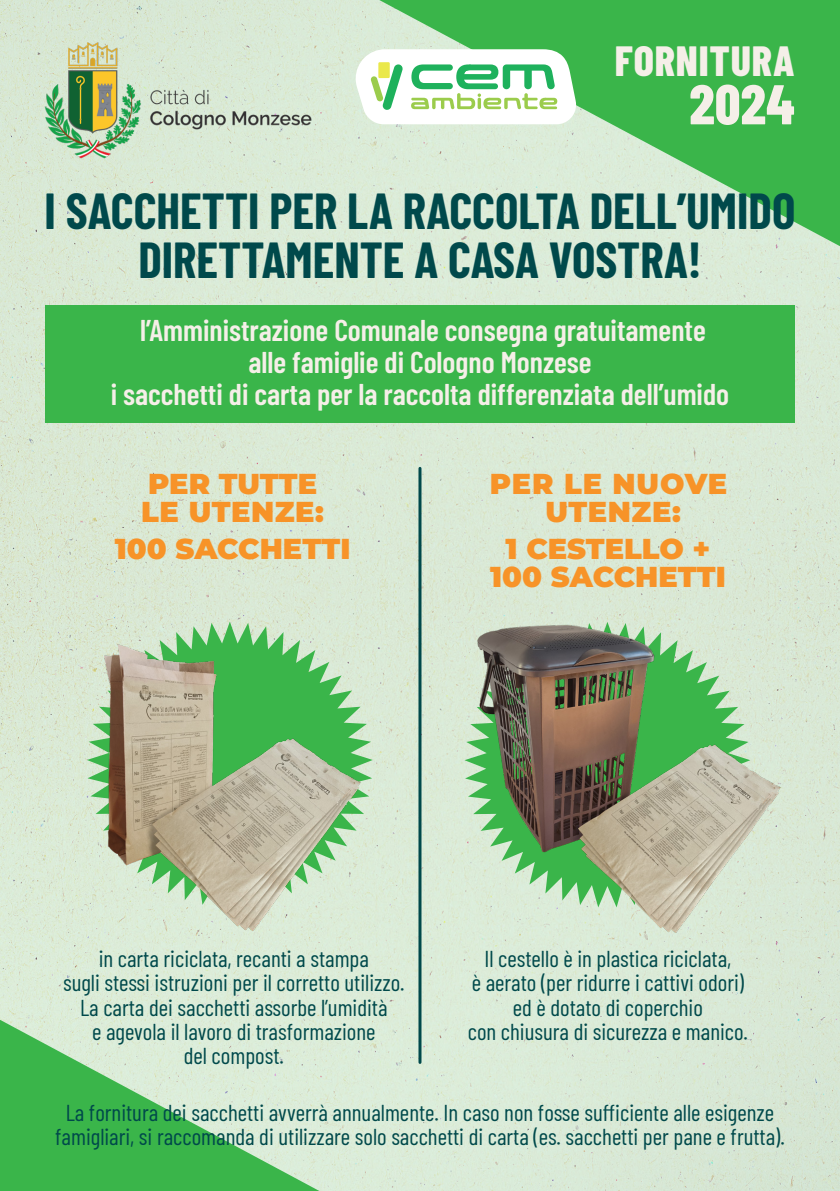
<style>
.page{position:relative;width:840px;height:1191px;background:#fff}
.page>*{position:absolute;margin:0;border:0;box-sizing:border-box;transform-origin:0 0}
.t1{font:800 55.8px "Barlow Condensed";color:#f5efe8}
.t2{font:700 49.4px "Barlow Condensed";color:#00494b}
.t3{font:800 42.2px "Barlow Condensed";letter-spacing:.02em;color:#f5efe8}
.t4{font:600 30px "Barlow Condensed";color:#f5efe8}
.t5{font:900 28.8px "Montserrat";color:#f79328}
.t6{font:900 28.8px "Montserrat";letter-spacing:.03em;color:#f79328}
.t7{font:900 28.8px "Montserrat";letter-spacing:.02em;color:#f79328}
.t8{font:23px/24px "Barlow Condensed";color:#00494b;text-align:center}
</style>
<div class="page">
<div style="left:0;top:0;width:839px;height:1191px;background:#dae9d7"></div>
<div style="left:45px;top:305px;width:749px;height:117px;background:#3ab54a"></div>
<hr style="left:418px;top:468px;width:3px;height:594px;background:#00494b">
<img style="left:43px;top:43px;width:272px;height:118px">
<svg style="left:87px;top:621px;width:284px;height:14px"></svg>
<img style="left:77px;top:635px;width:306px;height:307px">
<img style="left:466px;top:609px;width:326px;height:340px">
<svg style="left:0;top:1019px;width:319px;height:172px"></svg>
<svg style="left:379px;top:0;width:460px;height:246px;fill:#3ab54a"></svg>
<svg style="left:355px;top:49px;width:220px;height:75px;background:#d2edd4"></svg>
<p class="t3" style="left:614px;top:31px;width:181px">FORNITURA</p>
<p class="t1" style="left:689px;top:65px;width:107px">2024</p>
<p class="t2" style="left:45px;top:177px;width:751px">I SACCHETTI PER LA RACCOLTA DELL’UMIDO</p>
<p class="t2" style="left:138px;top:225px;width:564px">DIRETTAMENTE A CASA VOSTRA!</p>
<p class="t4" style="left:140px;top:309px;width:566px">l’Amministrazione Comunale consegna gratuitamente</p>
<p class="t4" style="left:248px;top:341px;width:344px">alle famiglie di Cologno Monzese</p>
<p class="t4" style="left:111px;top:373px;width:619px">i sacchetti di carta per la raccolta differenziata dell’umido</p>
<p class="t5" style="left:148px;top:462px;width:170px">PER TUTTE</p>
<p class="t7" style="left:141px;top:490px;width:184px">LE UTENZE:</p>
<p class="t5" style="left:115px;top:527px;width:237px">100 SACCHETTI</p>
<p class="t6" style="left:489px;top:462px;width:238px">PER LE NUOVE</p>
<p class="t5" style="left:545px;top:490px;width:137px">UTENZE:</p>
<p class="t5" style="left:505px;top:527px;width:206px">1 CESTELLO +</p>
<p class="t5" style="left:490px;top:555px;width:237px">100 SACCHETTI</p>
<p class="t8" style="left:99px;top:945px;width:272px">in carta riciclata, recanti a stampa</p>
<p class="t8" style="left:63px;top:969px;width:343px">sugli stessi istruzioni per il corretto utilizzo.</p>
<p class="t8" style="left:80px;top:993px;width:309px">La carta dei sacchetti assorbe l’umidità</p>
<p class="t8" style="left:92px;top:1017px;width:285px">e agevola il lavoro di trasformazione</p>
<p class="t8" style="left:184px;top:1041px;width:102px">del compost.</p>
<p class="t8" style="left:484px;top:945px;width:248px">Il cestello è in plastica riciclata,</p>
<p class="t8" style="left:471px;top:969px;width:273px">è aerato (per ridurre i cattivi odori)</p>
<p class="t8" style="left:512px;top:993px;width:191px">ed è dotato di coperchio</p>
<p class="t8" style="left:467px;top:1017px;width:281px">con chiusura di sicurezza e manico.</p>
<p class="t8" style="left:55px;top:1098px;width:730px">La fornitura dei sacchetti avverrà annualmente. In caso non fosse sufficiente alle esigenze famigliari, si raccomanda di utilizzare solo sacchetti di carta (es. sacchetti per pane e frutta).</p>
</div>
